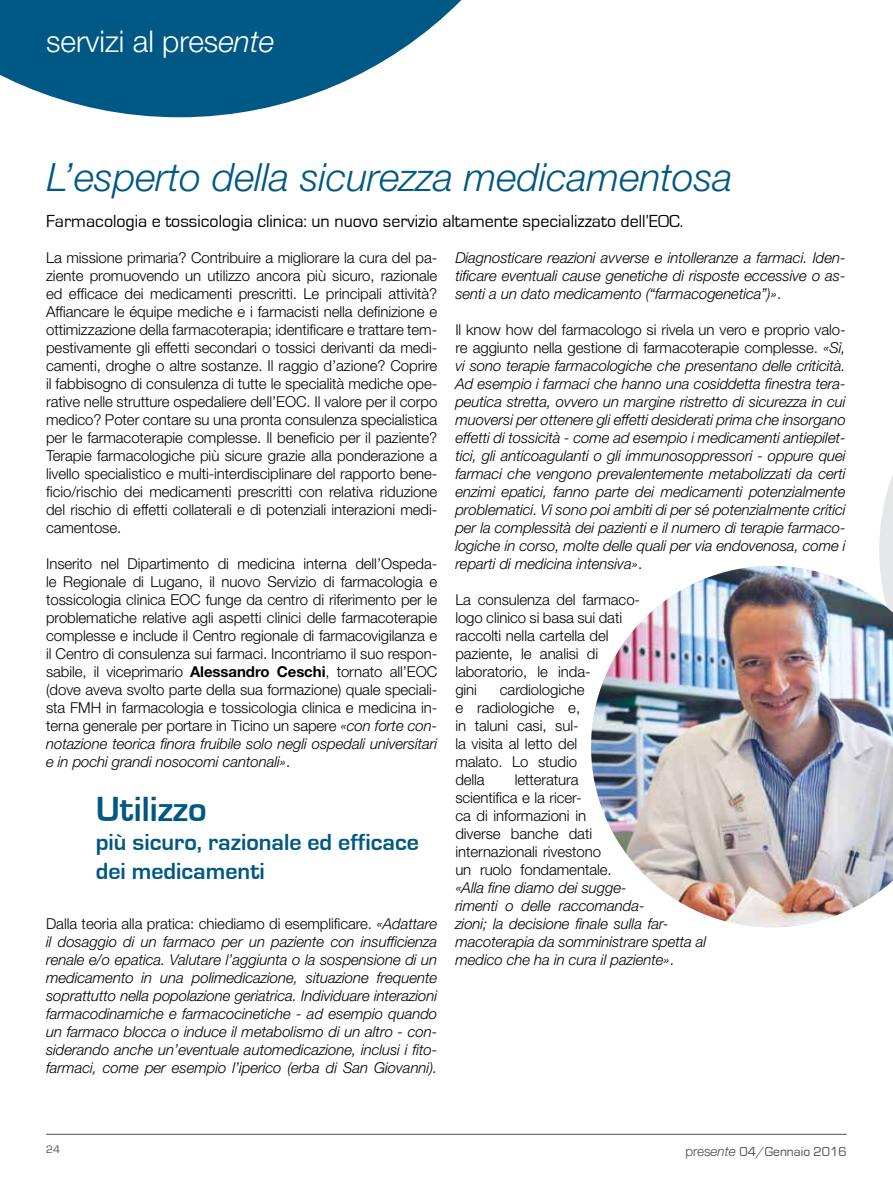
<style>
.page{position:relative;width:893px;height:1191px;background:#fff}
.page>*{position:absolute;margin:0;border:0;box-sizing:border-box;transform-origin:0 0}
.t1{font:italic 300 39px "Helvetica Neue";color:#005884}
.t2{font:700 36px "Eurostile";color:#005884}
.t3{font:300 30px "Helvetica Neue";color:#fff}
.t4{font:700 24px/28.8px "Eurostile";color:#005884}
.t5{font:18px "Eurostile";color:#000}
.t6{font:300 15px/18px "Helvetica Neue";letter-spacing:-.005em;color:#000}
.t7{font:italic 300 15px/18px "Helvetica Neue";letter-spacing:-.005em;color:#000;text-align:justify}
.t8{font:13.5px "Eurostile";color:#4d4d4f}
.t9{font:11.25px "Eurostile";color:#4d4d4f}
.s1{font-style:italic}
.s2{font-weight:700}
.s3{font-style:normal}
.s4{font-family:"Helvetica Neue";font-weight:300}
.s5{font-family:"Helvetica Neue";font-weight:300;font-style:italic}
</style>
<div class="page">
<hr style="left:46px;top:1134px;width:801px;height:1px;background:#4d4d4f">
<svg style="left:0;top:0;width:462px;height:117px;fill:#005884"></svg>
<svg style="left:879px;top:475px;width:14px;height:91px"></svg>
<img style="left:591px;top:566px;width:302px;height:361px">
<h3 class="t3" style="left:46px;top:23px;width:230px">servizi al pres<span class="s1">ente</span></h3>
<h1 class="t1" style="left:47px;top:153px;width:688px">L’esperto della sicurezza medicamentosa</h1>
<p class="t5" style="left:46px;top:211px;width:639px">Farmacologia e tossicologia clinica: un nuovo servizio altamente specializzato dell’EOC.</p>
<p class="t6" style="left:46px;top:248px;width:393px;text-align:justify">La missione primaria? Contribuire a migliorare la cura del pa&shy;ziente promuovendo un utilizzo ancora più sicuro, razionale ed efficace dei medicamenti prescritti. Le principali attività?<br>Affiancare le équipe mediche e i farmacisti nella definizione e ottimizzazione della farmacoterapia; identificare e trattare tem&shy;pestivamente gli effetti secondari o tossici derivanti da medi&shy;camenti, droghe o altre sostanze. Il raggio d’azione? Coprire il fabbisogno di consulenza di tutte le specialità mediche ope&shy;rative nelle strutture ospedaliere dell’EOC. Il valore per il corpo medico? Poter contare su una pronta consulenza specialistica per le farmacoterapie complesse. Il beneficio per il paziente?<br>Terapie farmacologiche più sicure grazie alla ponderazione a livello specialistico e multi-interdisciplinare del rapporto bene&shy;ficio/rischio dei medicamenti prescritti con relativa riduzione del rischio di effetti collaterali e di potenziali interazioni medi&shy;camentose.</p>
<p class="t6" style="left:46px;top:554px;width:393px;text-align:justify">Inserito nel Dipartimento di medicina interna dell’Ospeda&shy;le Regionale di Lugano, il nuovo Servizio di farmacologia e tossicologia clinica EOC funge da centro di riferimento per le problematiche relative agli aspetti clinici delle farmacoterapie complesse e include il Centro regionale di farmacovigilanza e il Centro di consulenza sui farmaci. Incontriamo il suo respon&shy;sabile, il viceprimario <span class="s2">Alessandro Ceschi</span>, tornato all’EOC (dove aveva svolto parte della sua formazione) quale speciali&shy;sta FMH in farmacologia e tossicologia clinica e medicina in&shy;terna generale per portare in Ticino un sapere <span class="s1">«con forte con&shy;notazione teorica finora fruibile solo negli ospedali universitari e in pochi grandi nosocomi cantonali»</span>.</p>
<p class="t7" style="left:455px;top:248px;width:392px">Diagnosticare reazioni avverse e intolleranze a farmaci. Iden&shy;tificare eventuali cause genetiche di risposte eccessive o as&shy;senti a un dato medicamento (“farmacogenetica”)»<span class="s3">.</span></p>
<p class="t7" style="left:455px;top:320px;width:392px"><span class="s3">Il know how del farmacologo si rivela un vero e proprio valo&shy;re aggiunto nella gestione di farmacoterapie complesse.</span> «Sì, vi sono terapie farmacologiche che presentano delle criticità.<br>Ad esempio i farmaci che hanno una cosiddetta finestra tera&shy;peutica stretta, ovvero un margine ristretto di sicurezza in cui muoversi per ottenere gli effetti desiderati prima che insorgano effetti di tossicità - come ad esempio i medicamenti antiepilet&shy;tici, gli anticoagulanti o gli immunosoppressori - oppure quei farmaci che vengono prevalentemente metabolizzati da certi enzimi epatici, fanno parte dei medicamenti potenzialmente problematici. Vi sono poi ambiti di per sé potenzialmente critici per la complessità dei pazienti e il numero di terapie farmaco&shy;logiche in corso, molte delle quali per via endovenosa, come i reparti di medicina intensiva»<span class="s3">.</span></p>
<p class="t6" style="left:455px;top:590px;width:186px">La consulenza del farmaco&shy;logo clinico si basa sui dati raccolti nella cartella del paziente, le analisi di laboratorio, le inda-<br>gini</p>
<p class="t6" style="left:455px;top:680px;width:131px;text-indent:45px">cardiologiche e radiologiche e, in taluni casi, sul&shy;la visita al letto del malato. Lo studio della</p>
<p class="t6" style="left:455px;top:770px;width:158px;text-indent:59px">letteratura scientifica e la ricer-<br>ca di informazioni in diverse banche dati internazionali rivestono un ruolo fondamentale.</p>
<p class="t7" style="left:455px;top:878px;width:252px;text-align:left">«Alla fine diamo dei sugge-<br>rimenti o delle raccomanda-<br>zioni; la decisione finale sulla far&shy;macoterapia da somministrare spetta al medico che ha in cura il paziente»<span class="s3">.</span></p>
<h2 class="t2" style="left:96px;top:789px;width:113px">Utilizzo</h2>
<h3 class="t4" style="left:96px;top:828px;width:325px">più sicuro, razionale ed efficace dei medicamenti</h3>
<p class="t7" style="left:46px;top:914px;width:393px"><span class="s3">Dalla teoria alla pratica: chiediamo di esemplificare.</span> «Adattare il dosaggio di un farmaco per un paziente con insufficienza renale e/o epatica. Valutare l’aggiunta o la sospensione di un medicamento in una polimedicazione, situazione frequente soprattutto nella popolazione geriatrica. Individuare interazioni farmacodinamiche e farmacocinetiche - ad esempio quando un farmaco blocca o induce il metabolismo di un altro - con&shy;siderando anche un’eventuale automedicazione, inclusi i fito&shy;farmaci, come per esempio l’iperico (erba di San Giovanni).</p>
<p class="t9" style="left:46px;top:1143px;width:15px">24</p>
<p class="t8" style="left:685px;top:1144px;width:163px"><span class="s4">pres</span><span class="s5">ente</span> 04/Gennaio 2016</p>
</div>
